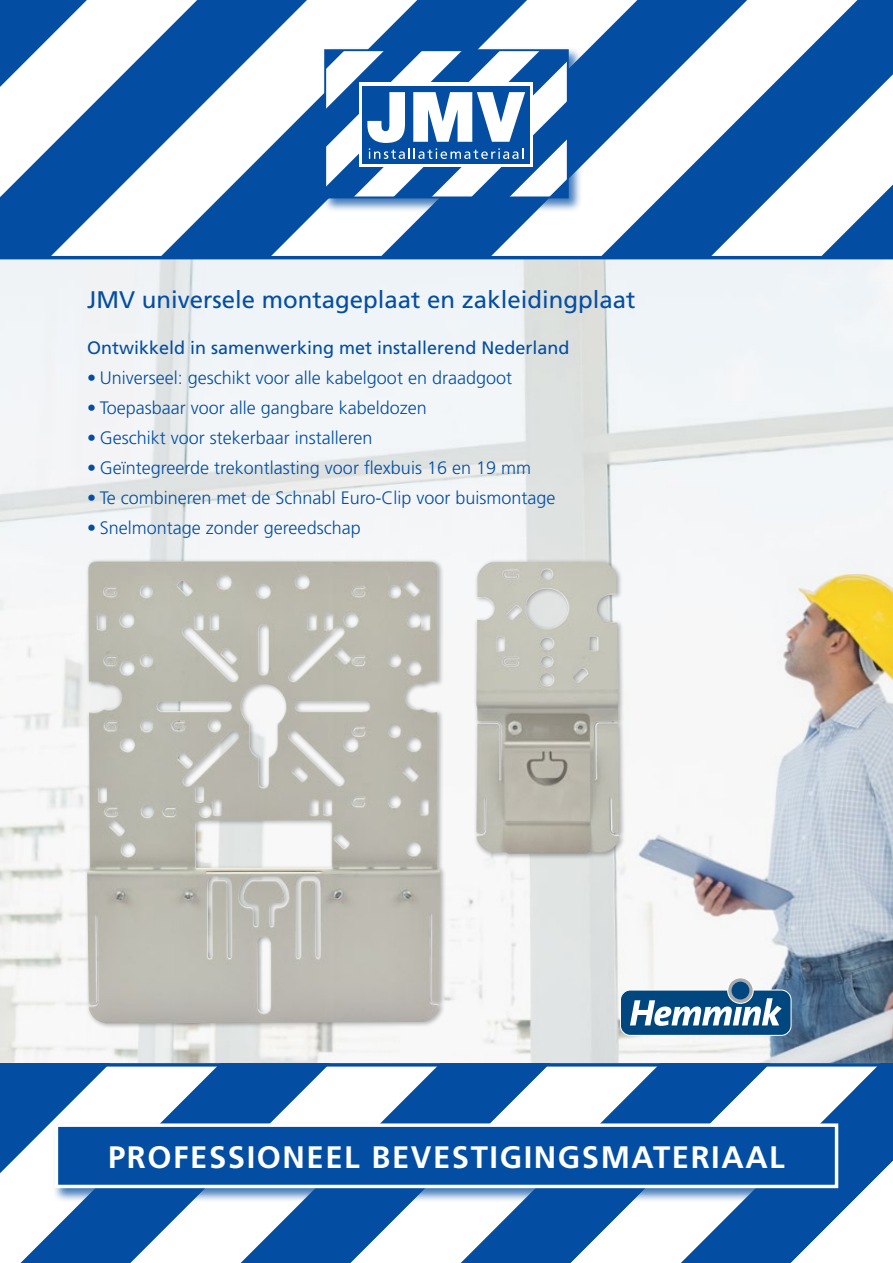
<style>
.page{position:relative;width:893px;height:1263px;background:#fff}
.page>*{position:absolute;margin:0;border:0;box-sizing:border-box;transform-origin:0 0}
.t1{font:700 31.05px "Frutiger";letter-spacing:.05em;color:#fff}
.t2{font:24px "Frutiger";color:#034ea2}
.t3{font:300 18px "Frutiger";color:#034ea2}
.t4{font:18px "Frutiger";color:#034ea2}
</style>
<div class="page">
<img style="left:0;top:259px;width:893px;height:804px">
<svg style="left:0;top:1063px;width:893px;height:200px"></svg>
<div style="left:52px;top:1121px;width:800px;height:81px;background:#034ea2;opacity:.75"></div>
<svg style="left:53px;top:1122px;width:787px;height:68px;background:#2264ad"></svg>
<div style="left:620px;top:990px;width:171px;height:45px;background:#00467f;border-radius:10px"></div>
<div style="left:620px;top:989px;width:172px;height:47px;border:1px solid #fff;border-radius:10px"></div>
<svg style="left:630px;top:998px;width:152px;height:28px"></svg>
<svg style="left:728px;top:978px;width:25px;height:25px"></svg>
<div style="left:727px;top:977px;width:27px;height:27px;border:1px solid #fff;border-radius:50%"></div>
<div style="left:731px;top:982px;width:18px;height:17px;background:#00467f;border-radius:50%"></div>
<svg style="left:0;top:0;width:893px;height:259px"></svg>
<svg style="left:294px;top:50px;width:599px;height:208px"></svg>
<div style="left:84px;top:558px;width:362px;height:471px;background:#000;opacity:.3"></div>
<img style="left:87px;top:561px;width:353px;height:462px">
<div style="left:473px;top:558px;width:152px;height:301px;background:#000;opacity:.3"></div>
<img style="left:476px;top:561px;width:143px;height:293px">
<h2 class="t2" style="left:87px;top:286px;width:550px">JMV universele montageplaat en zakleidingplaat</h2>
<p class="t4" style="left:87px;top:337px;width:484px">Ontwikkeld in samenwerking met installerend Nederland</p>
<p class="t3" style="left:87px;top:367px;width:426px">• Universeel: geschikt voor alle kabelgoot en draadgoot</p>
<p class="t3" style="left:87px;top:397px;width:341px">• Toepasbaar voor alle gangbare kabeldozen</p>
<p class="t3" style="left:87px;top:427px;width:287px">• Geschikt voor stekerbaar installeren</p>
<p class="t3" style="left:87px;top:457px;width:445px">• Geïntegreerde trekontlasting voor flexbuis 16 en 19 mm</p>
<p class="t3" style="left:87px;top:487px;width:470px">• Te combineren met de Schnabl Euro-Clip voor buismontage</p>
<p class="t3" style="left:87px;top:517px;width:275px">• Snelmontage zonder gereedschap</p>
<h1 class="t1" style="left:108px;top:1139px;width:678px">PROFESSIONEEL BEVESTIGINGSMATERIAAL</h1>
</div>
